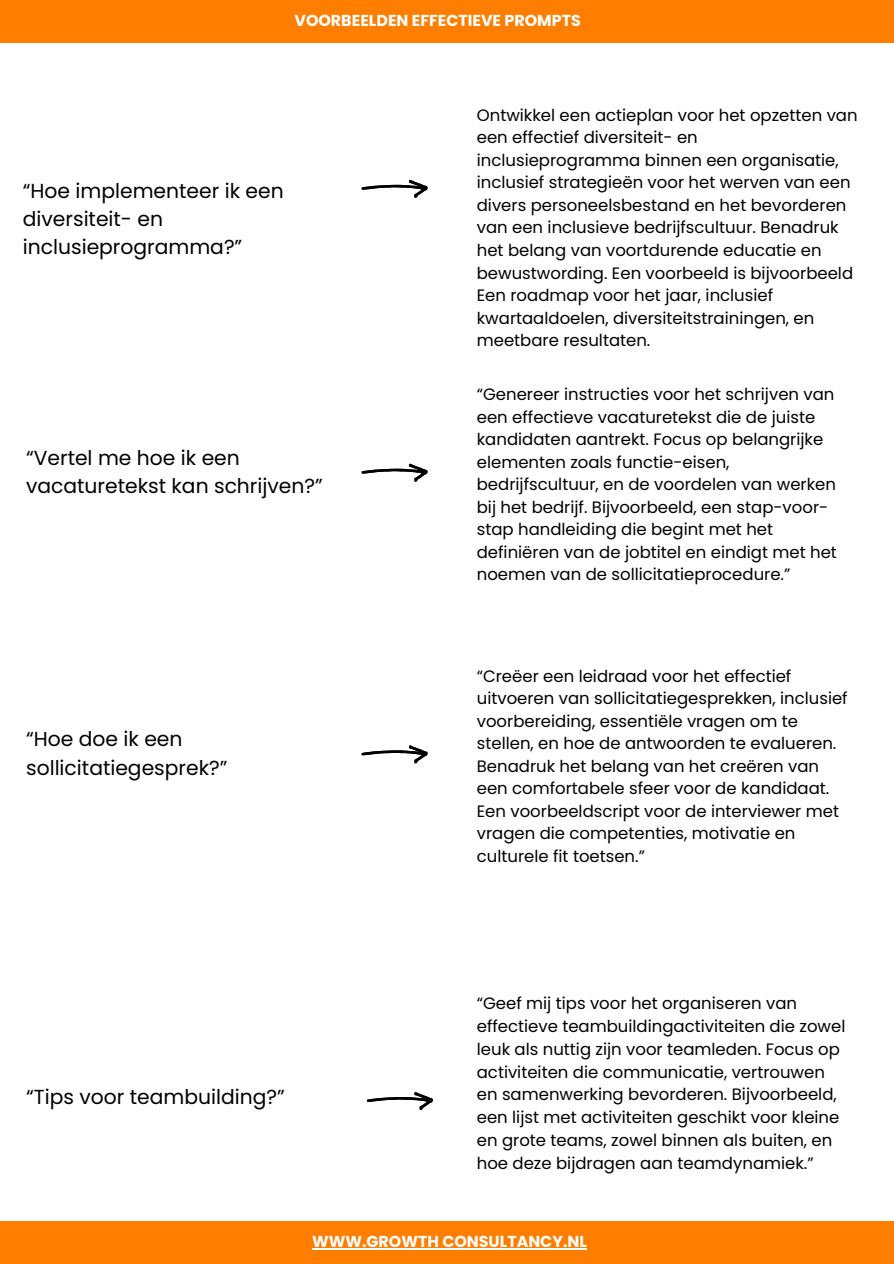
<style>
.page{position:relative;width:894px;height:1264px;background:#fff}
.page>*{position:absolute;margin:0;border:0;box-sizing:border-box;transform-origin:0 0}
.t1{font:20.25px/28.2px "Poppins";color:#000}
.t2{font:16.5px/22.5px "Poppins";color:#000}
.t3{font:700 15.9px "Poppins";color:#fff}
</style>
<div class="page">
<div style="left:0;top:1220px;width:893px;height:43px;background:#ff7e00"></div>
<div style="left:0;top:0;width:893px;height:43px;background:#ff7e00"></div>
<svg style="left:361px;top:463px;width:66px;height:18px"></svg>
<hr style="left:312px;top:1247px;width:275px;height:2px;background:#fff">
<svg style="left:361px;top:745px;width:66px;height:18px"></svg>
<svg style="left:367px;top:1092px;width:66px;height:17px"></svg>
<svg style="left:361px;top:180px;width:66px;height:18px"></svg>
<h1 class="t3" style="left:294px;top:10px;width:288px">VOORBEELDEN EFFECTIEVE PROMPTS</h1>
<p class="t1" style="left:23px;top:177px;width:262px">“Hoe implementeer ik een diversiteit- en inclusieprogramma?”</p>
<p class="t2" style="left:476px;top:104px;width:382px">Ontwikkel een actieplan voor het opzetten van een effectief diversiteit- en inclusieprogramma binnen een organisatie, inclusief strategieën voor het werven van een divers personeelsbestand en het bevorderen van een inclusieve bedrijfscultuur. Benadruk het belang van voortdurende educatie en bewustwording. Een voorbeeld is bijvoorbeeld Een roadmap voor het jaar, inclusief kwartaaldoelen, diversiteitstrainingen, en meetbare resultaten.</p>
<h1 class="t1" style="left:26px;top:443px;width:298px">“Vertel me hoe ik een vacaturetekst kan schrijven?”</h1>
<p class="t1" style="left:26px;top:725px;width:203px">“Hoe doe ik een sollicitatiegesprek?”</p>
<p class="t1" style="left:26px;top:1083px;width:260px">“Tips voor teambuilding?”</p>
<p class="t2" style="left:476px;top:383px;width:361px">“Genereer instructies voor het schrijven van een effectieve vacaturetekst die de juiste kandidaten aantrekt. Focus op belangrijke elementen zoals functie-eisen, bedrijfscultuur, en de voordelen van werken bij het bedrijf. Bijvoorbeeld, een stap-voor&shy;stap handleiding die begint met het definiëren van de jobtitel en eindigt met het noemen van de sollicitatieprocedure.”</p>
<p class="t2" style="left:476px;top:664px;width:372px">“Creëer een leidraad voor het effectief uitvoeren van sollicitatiegesprekken, inclusief voorbereiding, essentiële vragen om te stellen, en hoe de antwoorden te evalueren.<br>Benadruk het belang van het creëren van een comfortabele sfeer voor de kandidaat.<br>Een voorbeeldscript voor de interviewer met vragen die competenties, motivatie en culturele fit toetsen.”</p>
<h1 class="t2" style="left:476px;top:991px;width:370px;line-height:23px">“Geef mij tips voor het organiseren van effectieve teambuildingactiviteiten die zowel leuk als nuttig zijn voor teamleden. Focus op activiteiten die communicatie, vertrouwen en samenwerking bevorderen. Bijvoorbeeld, een lijst met activiteiten geschikt voor kleine en grote teams, zowel binnen als buiten, en hoe deze bijdragen aan teamdynamiek.”</h1>
<h2 class="t3" style="left:312px;top:1230px;width:276px">WWW.GROWTH CONSULTANCY.NL</h2>
</div>
